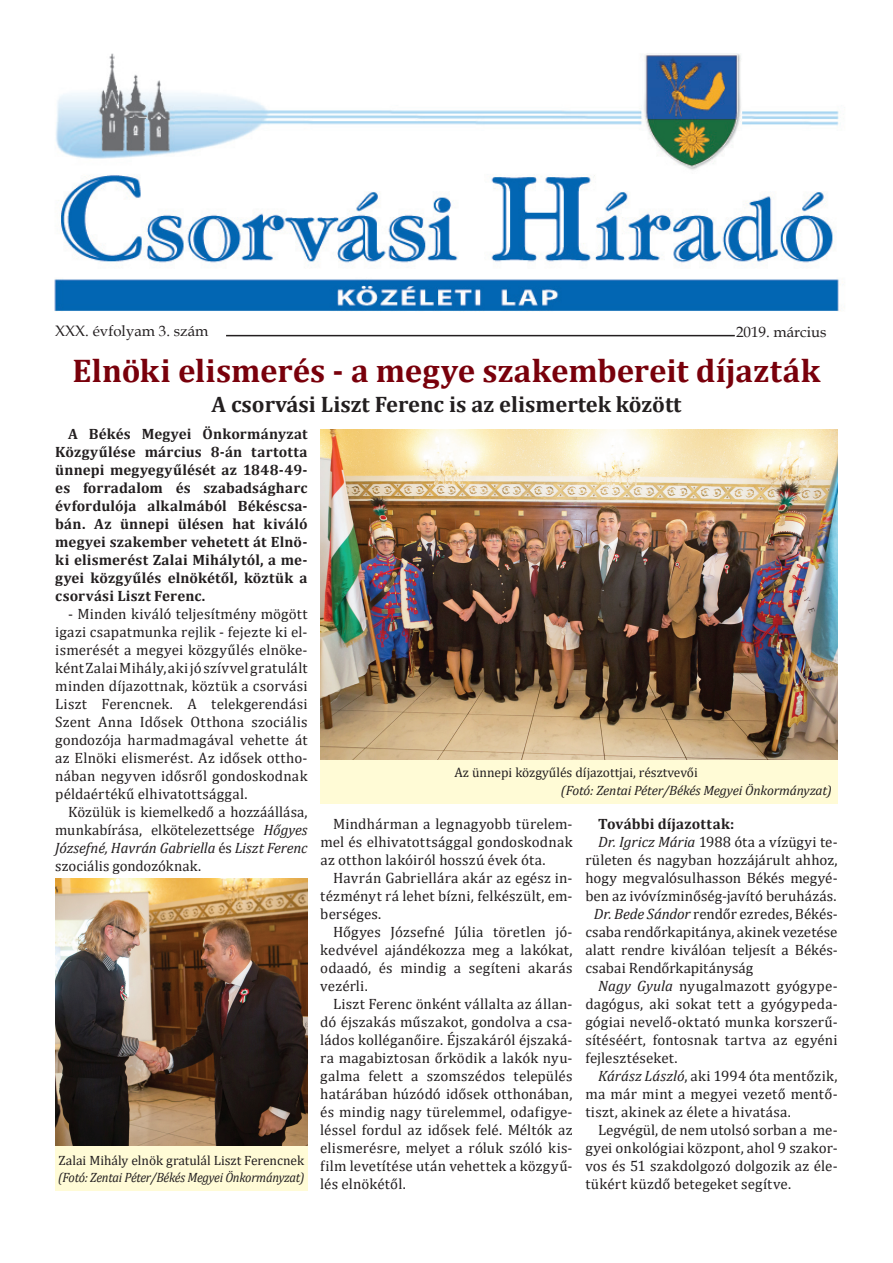
<style>
.page{position:relative;width:893px;height:1263px;background:#fff}
.page>*{position:absolute;margin:0;border:0;box-sizing:border-box;transform-origin:0 0}
.t1{font:700 33px "Cambria";color:#79000b}
.t2{font:700 22.5px "Cambria";color:#231f20}
.t3{font:15px/18px "Cambria";letter-spacing:.005em;color:#231f20;text-align:justify}
.t4{font:700 15px/18px "Cambria";letter-spacing:.01em;color:#231f20;text-align:justify}
.t5{font:15px "Book Antiqua";color:#231f20}
.t6{font:13.5px "Cambria";color:#231f20}
.t7{font:italic 13.5px "Cambria";letter-spacing:-.02em;color:#231f20;scale:.93 1}
.t8{font:italic 13.5px "Cambria";letter-spacing:-.02em;color:#231f20}
.s1{font-style:italic}
</style>
<div class="page">
<div style="left:320px;top:759px;width:518px;height:45px;background:#fffbd6"></div>
<hr style="left:226px;top:335px;width:509px;height:1px;background:#231f20">
<div style="left:55px;top:1132px;width:253px;height:59px;background:#fffbd6"></div>
<img style="left:320px;top:430px;width:518px;height:329px">
<img style="left:55px;top:878px;width:253px;height:267px">
<img style="left:54px;top:53px;width:787px;height:258px">
<p class="t5" style="left:55px;top:321px;width:155px">XXX. évfolyam 3. szám</p>
<p class="t5" style="left:736px;top:322px;width:92px">2019. március</p>
<h1 class="t1" style="left:73px;top:347px;width:749px">Elnöki elismerés - a megye szakembereit díjazták</h1>
<h2 class="t2" style="left:211px;top:388px;width:472px">A csorvási Liszt Ferenc is az elismertek között</h2>
<p class="t4" style="left:55px;top:424px;width:254px;text-indent:13px">A Békés Megyei Önkormányzat Közgyűlése március 8-án tartotta ünnepi megyegyűlését az 1848-49- es forradalom és szabadságharc évfordulója alkalmából Békéscsa&shy;bán. Az ünnepi ülésen hat kiváló megyei szakember vehetett át Elnö&shy;ki elismerést Zalai Mihálytól, a me&shy;gyei közgyűlés elnökétől, köztük a csorvási Liszt Ferenc.</p>
<p class="t3" style="left:55px;top:605px;width:254px;text-indent:13px">- Minden kiváló teljesítmény mögött igazi csapatmunka rejlik - fejezte ki el&shy;ismerését a megyei közgyűlés elnöke&shy;ként Zalai Mihály, aki jó szívvel gratulált minden díjazottnak, köztük a csorvási Liszt Ferencnek. A telekgerendási Szent Anna Idősek Otthona szociális gondozója harmadmagával vehette át az Elnöki elismerést. Az idősek ottho&shy;nában negyven idősről gondoskodnak példaértékű elhivatottsággal.</p>
<p class="t3" style="left:55px;top:803px;width:254px;text-indent:13px">Közülük is kiemelkedő a hozzáállása, munkabírása, elkötelezettsége <span class="s1">Hőgyes Józsefné, Havrán Gabriella</span> és <span class="s1">Liszt Ferenc </span>szociális gondozóknak.</p>
<p class="t3" style="left:320px;top:815px;width:254px;text-indent:13px">Mindhárman a legnagyobb türelem&shy;mel és elhivatottsággal gondoskodnak az otthon lakóiról hosszú évek óta.</p>
<p class="t3" style="left:320px;top:869px;width:254px;text-indent:13px">Havrán Gabriellára akár az egész in&shy;tézményt rá lehet bízni, felkészült, em&shy;berséges.</p>
<p class="t3" style="left:320px;top:923px;width:254px;text-indent:13px">Hőgyes Józsefné Júlia töretlen jó&shy;kedvével ajándékozza meg a lakókat, odaadó, és mindig a segíteni akarás vezérli.</p>
<p class="t3" style="left:320px;top:995px;width:254px;text-indent:13px">Liszt Ferenc önként vállalta az állan&shy;dó éjszakás műszakot, gondolva a csa&shy;ládos kolléganőire. Éjszakáról éjszaká&shy;ra magabiztosan őrködik a lakók nyu&shy;galma felett a szomszédos település határában húzódó idősek otthonában, és mindig nagy türelemmel, odafigye&shy;léssel fordul az idősek felé. Méltók az elismerésre, melyet a róluk szóló kis&shy;film levetítése után vehettek a közgyű&shy;lés elnökétől.</p>
<p class="t6" style="left:454px;top:764px;width:245px">Az ünnepi közgyűlés díjazottjai, résztvevői</p>
<p class="t8" style="left:561px;top:781px;width:273px">(Fotó: Zentai Péter/Békés Megyei Önkormányzat)</p>
<p class="t4" style="left:598px;top:814px;width:138px">További díjazottak:</p>
<p class="t3" style="left:598px;top:833px;width:241px"><span class="s1">Dr. Igricz Mária</span> 1988 óta a vízügyi te-</p>
<p class="t3" style="left:585px;top:851px;width:254px">rületen és nagyban hozzájárult ahhoz,</p>
<p class="t3" style="left:585px;top:869px;width:254px">hogy megvalósulhasson Békés megyé-</p>
<p class="t3" style="left:585px;top:887px;width:253px">ben az ivóvízminőség-javító beruházás.</p>
<p class="t3" style="left:594px;top:905px;width:245px"><span class="s1">Dr. Bede Sándor</span> rendőr ezredes, Békés-</p>
<p class="t3" style="left:585px;top:923px;width:254px">csaba rendőrkapitánya, akinek vezetése</p>
<p class="t3" style="left:585px;top:941px;width:254px">alatt rendre kiválóan teljesít a Békés-</p>
<p class="t3" style="left:585px;top:959px;width:169px">csabai Rendőrkapitányság</p>
<p class="t3" style="left:598px;top:977px;width:241px"><span class="s1">Nagy Gyula</span> nyugalmazott gyógype-</p>
<p class="t3" style="left:585px;top:995px;width:254px">dagógus, aki sokat tett a gyógypeda-</p>
<p class="t3" style="left:585px;top:1013px;width:254px">gógiai nevelő-oktató munka korszerű-</p>
<p class="t3" style="left:585px;top:1031px;width:254px">sítéséért, fontosnak tartva az egyéni</p>
<p class="t3" style="left:585px;top:1049px;width:94px">fejlesztéseket.</p>
<p class="t3" style="left:598px;top:1067px;width:241px"><span class="s1">Kárász László</span>, aki 1994 óta mentőzik,</p>
<p class="t3" style="left:585px;top:1085px;width:254px">ma már mint a megyei vezető mentő-</p>
<p class="t3" style="left:585px;top:1103px;width:207px">tiszt, akinek az élete a hivatása.</p>
<p class="t3" style="left:598px;top:1121px;width:241px">Legvégül, de nem utolsó sorban a me-</p>
<p class="t3" style="left:585px;top:1139px;width:254px">gyei onkológiai központ, ahol 9 szakor-</p>
<p class="t3" style="left:585px;top:1157px;width:254px">vos és 51 szakdolgozó dolgozik az éle-</p>
<p class="t3" style="left:585px;top:1175px;width:207px">tükért küzdő betegeket segítve.</p>
<p class="t6" style="left:59px;top:1153px;width:247px">Zalai Mihály elnök gratulál Liszt Ferencnek</p>
<p class="t7" style="left:58px;top:1168px;width:266px">(Fotó: Zentai Péter/Békés Megyei Önkormányzat)</p>
</div>
